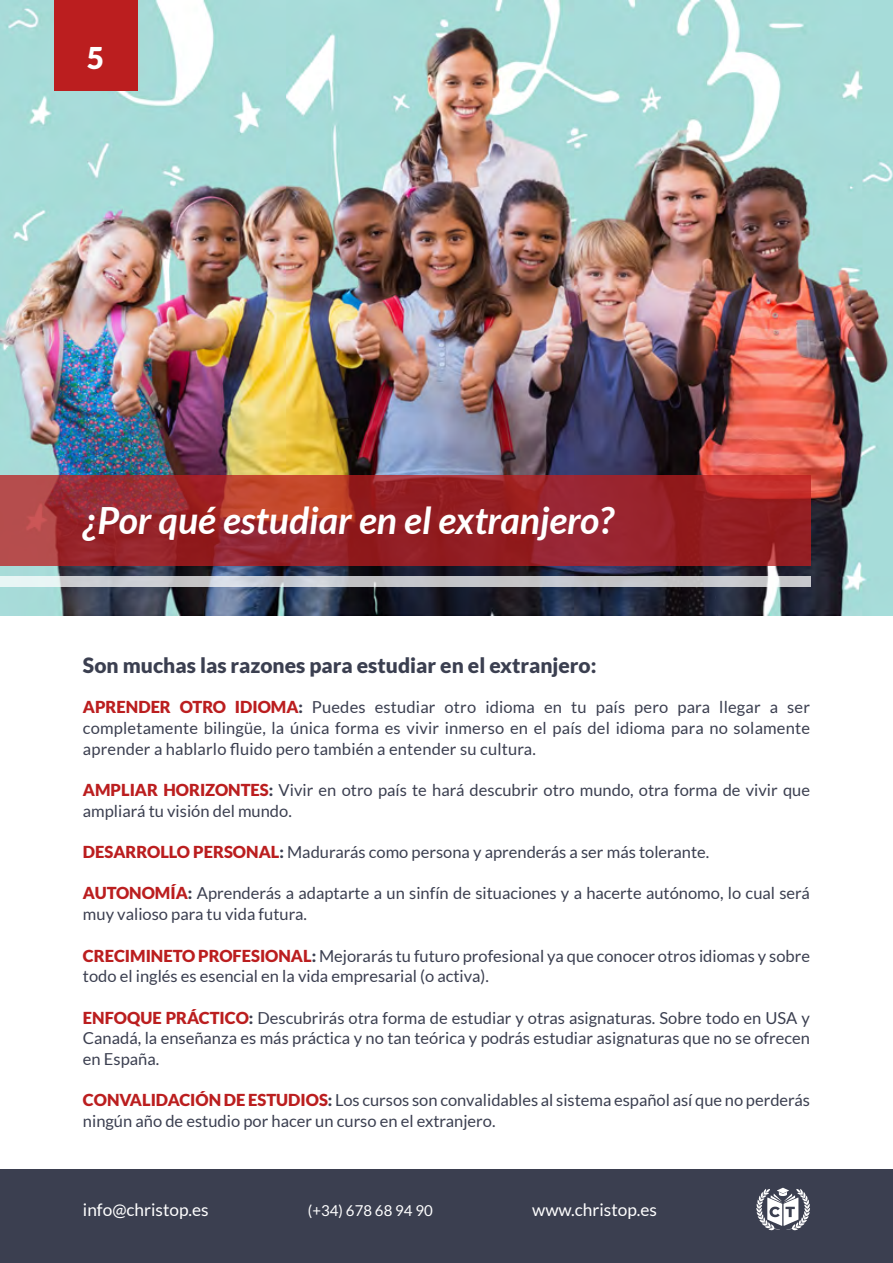
<style>
.page{position:relative;width:893px;height:1263px;background:#fff}
.page>*{position:absolute;margin:0;border:0;box-sizing:border-box;transform-origin:0 0}
.t1{font:italic 700 37.5px "Lato";color:#fff}
.t2{font:900 30px "Lato";color:#fff}
.t3{font:900 21px "Lato";color:#3b3f50}
.t4{font:17.25px "Lato";color:#fff}
.t5{font:16.5px/20.7px "Lato";color:#3b3f50}
.t6{font:15px "Lato";color:#fff}
.s1{font-weight:900;color:#bb1e1f}
.s2{font-weight:900}
</style>
<div class="page">
<img style="left:0;top:0;width:893px;height:615px">
<svg style="left:0;top:476px;width:810px;height:90px;background:#9d282c"></svg>
<svg style="left:0;top:576px;width:810px;height:11px;background:#cacdd1"></svg>
<div style="left:54px;top:0;width:83px;height:90px;background:#bb1e1f"></div>
<div style="left:0;top:1169px;width:893px;height:94px;background:#3b3f50"></div>
<svg style="left:756px;top:1188px;width:54px;height:42px"></svg>
<h2 class="t2" style="left:87px;top:41px;width:19px">5</h2>
<h1 class="t1" style="left:83px;top:499px;width:532px">¿Por qué estudiar en el extranjero?</h1>
<p class="t3" style="left:83px;top:652px;width:515px">Son muchas las razones para estudiar en el extranjero:</p>
<p class="t5" style="left:83px;top:697px;width:729px;text-align:justify"><span class="s1">APRENDER OTRO IDIOMA</span><span class="s2">:</span> Puedes estudiar otro idioma en tu país pero para llegar a ser completamente bilingüe, la única forma es vivir inmerso en el país del idioma para no solamente aprender a hablarlo fluido pero también a entender su cultura.</p>
<p class="t5" style="left:83px;top:779px;width:729px"><span class="s1">AMPLIAR HORIZONTES</span><span class="s2">:</span> Vivir en otro país te hará descubrir otro mundo, otra forma de vivir que ampliará tu visión del mundo.</p>
<p class="t5" style="left:83px;top:841px;width:628px"><span class="s1">DESARROLLO PERSONAL</span><span class="s2">:</span> Madurarás como persona y aprenderás a ser más tolerante.</p>
<p class="t5" style="left:83px;top:883px;width:728px"><span class="s1">AUTONOMÍA</span><span class="s2">:</span> Aprenderás a adaptarte a un sinfín de situaciones y a hacerte autónomo, lo cual será muy valioso para tu vida futura.</p>
<p class="t5" style="left:83px;top:945px;width:729px"><span class="s1">CRECIMINETO PROFESIONAL</span><span class="s2">:</span> Mejorarás tu futuro profesional ya que conocer otros idiomas y sobre todo el inglés es esencial en la vida empresarial (o activa).</p>
<p class="t5" style="left:83px;top:1007px;width:729px;text-align:justify"><span class="s1">ENFOQUE PRÁCTICO</span><span class="s2">:</span> Descubrirás otra forma de estudiar y otras asignaturas. Sobre todo en USA y Canadá, la enseñanza es más práctica y no tan teórica y podrás estudiar asignaturas que no se ofrecen en España.</p>
<p class="t5" style="left:83px;top:1090px;width:729px"><span class="s1">CONVALIDACIÓN DE ESTUDIOS</span><span class="s2">:</span> Los cursos son convalidables al sistema español así que no perderás ningún año de estudio por hacer un curso en el extranjero.</p>
<p class="t4" style="left:83px;top:1200px;width:127px">info@christop.es</p>
<p class="t6" style="left:308px;top:1202px;width:126px">(+34) 678 68 94 90</p>
<p class="t4" style="left:532px;top:1200px;width:126px">www.christop.es</p>
</div>
